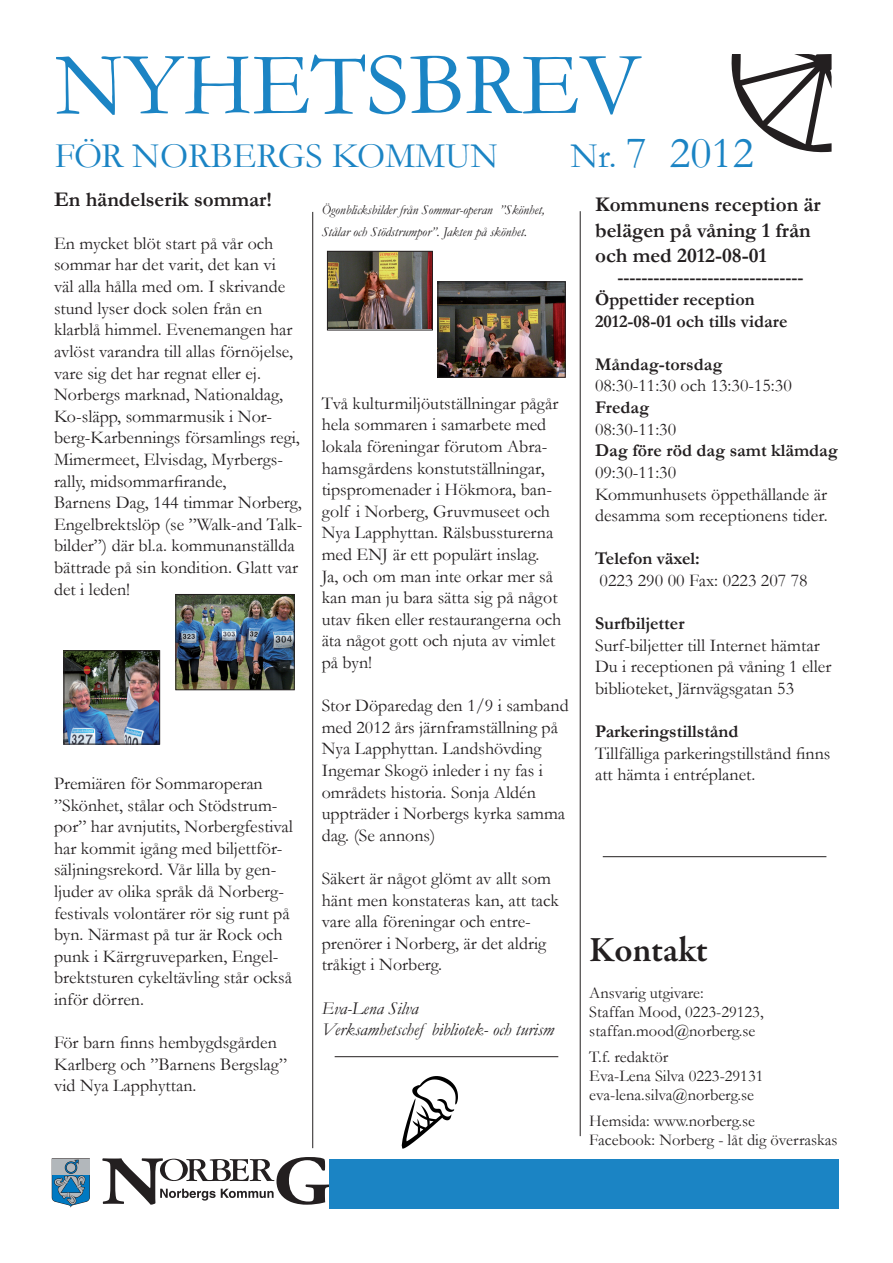
<style>
.page{position:relative;width:893px;height:1263px;background:#fff}
.page>*{position:absolute;margin:0;border:0;box-sizing:border-box;transform-origin:0 0}
.t1{font:90px "Garamond";color:#1b84c4}
.t2{font:45px "Garamond";color:#1b84c4}
.t3{font:36px "Garamond";color:#1b84c4}
.t4{font:600 36px "Garamond Premr Pro";letter-spacing:-.005em;color:#231f20}
.t5{font:700 21px/25.2px "Garamond";color:#231f20}
.t6{font:18px/21.6px "Garamond";color:#231f20}
.t7{font:700 18px/21.6px "Garamond";color:#231f20}
.t8{font:italic 18px/21.6px "Garamond";color:#231f20}
.t9{font:16.5px/19px "Garamond";color:#231f20}
.t10{font:italic 13.5px/21.6px "Garamond";color:#231f20}
.s1{font-size:36px}
</style>
<div class="page">
<svg style="left:731px;top:54px;width:101px;height:99px"></svg>
<svg style="left:52px;top:1158px;width:38px;height:49px;background:#6994af"></svg>
<svg style="left:102px;top:1157px;width:228px;height:48px"></svg>
<div style="left:330px;top:1159px;width:509px;height:50px;background:#1b84c4"></div>
<hr style="left:312px;top:212px;width:1px;height:936px;background:#231f20">
<hr style="left:580px;top:211px;width:1px;height:925px;background:#231f20">
<img style="left:178px;top:596px;width:114px;height:92px">
<div style="left:176px;top:594px;width:118px;height:96px;border:1px solid #231f20"></div>
<img style="left:66px;top:652px;width:92px;height:90px">
<div style="left:64px;top:650px;width:96px;height:94px;border:1px solid #231f20"></div>
<hr style="left:335px;top:1056px;width:223px;height:1px;background:#231f20">
<hr style="left:603px;top:856px;width:223px;height:1px;background:#231f20">
<img style="left:329px;top:253px;width:102px;height:75px">
<div style="left:327px;top:251px;width:106px;height:79px;border:1px solid #231f20"></div>
<img style="left:440px;top:284px;width:123px;height:91px">
<div style="left:438px;top:282px;width:127px;height:95px;border:1px solid #231f20"></div>
<svg style="left:402px;top:1076px;width:56px;height:72px"></svg>
<h1 class="t1" style="left:55px;top:24px;width:587px">NYHETSBREV</h1>
<h3 class="t3" style="left:55px;top:131px;width:445px">FÖR NORBERGS KOMMUN</h3>
<h2 class="t2" style="left:570px;top:122px;width:185px"><span class="s1">Nr.</span> 7 2012</h2>
<p class="t5" style="left:54px;top:187px;width:219px">En händelserik sommar!</p>
<p class="t6" style="left:54px;top:232px;width:250px">En mycket blöt start på vår och sommar har det varit, det kan vi<br>väl alla hålla med om. I skrivande stund lyser dock solen från en klarblå himmel. Evenemangen har avlöst varandra till allas förnöjelse, vare sig det har regnat eller ej.<br>Norbergs marknad, Nationaldag,<br>Ko-släpp, sommarmusik i Nor&shy;berg-Karbennings församlings regi,<br>Mimermeet, Elvisdag, Myrbergs&shy;rally, midsommarfirande,<br>Barnens Dag, 144 timmar Norberg,<br>Engelbrektslöp (se ”Walk-and Talk&shy;bilder”) där bl.a. kommunanställda bättrade på sin kondition. Glatt var det i leden!</p>
<p class="t6" style="left:54px;top:772px;width:240px">Premiären för Sommaroperan ”Skönhet, stålar och Stödstrum&shy;por” har avnjutits, Norbergfestival har kommit igång med biljettför&shy;säljningsrekord. Vår lilla by gen&shy;ljuder av olika språk då Norberg&shy;festivals volontärer rör sig runt på byn. Närmast på tur är Rock och punk i Kärrgruveparken, Engel&shy;brektsturen cykeltävling står också inför dörren.</p>
<p class="t6" style="left:54px;top:1031px;width:235px">För barn finns hembygdsgården<br>Karlberg och ”Barnens Bergslag” vid Nya Lapphyttan.</p>
<p class="t10" style="left:322px;top:199px;width:225px">Ögonblicksbilder från Sommar-operan ”Skönhet,<br>Stålar och Stödstrumpor”. Jakten på skönhet.</p>
<p class="t6" style="left:322px;top:392px;width:241px">Två kulturmiljöutställningar pågår hela sommaren i samarbete med lokala föreningar förutom Abra&shy;hamsgårdens konstutställningar, tipspromenader i Hökmora, ban&shy;golf i Norberg, Gruvmuseet och<br>Nya Lapphyttan. Rälsbussturerna med ENJ är ett populärt inslag.<br>Ja, och om man inte orkar mer så kan man ju bara sätta sig på något utav fiken eller restaurangerna och äta något gott och njuta av vimlet på byn!</p>
<p class="t6" style="left:322px;top:694px;width:249px">Stor Döparedag den 1/9 i samband med 2012 års järnframställning på<br>Nya Lapphyttan. Landshövding<br>Ingemar Skogö inleder i ny fas i områdets historia. Sonja Aldén uppträder i Norbergs kyrka samma dag. (Se annons)</p>
<p class="t6" style="left:322px;top:867px;width:239px">Säkert är något glömt av allt som hänt men konstateras kan, att tack vare alla föreningar och entre&shy;prenörer i Norberg, är det aldrig tråkigt i Norberg.</p>
<p class="t8" style="left:322px;top:997px;width:234px">Eva-Lena Silva<br>Verksamhetschef bibliotek- och turism</p>
<p class="t5" style="left:595px;top:192px;width:227px">Kommunens reception är belägen på våning 1 från och med 2012-08-01</p>
<p class="t7" style="left:595px;top:267px;width:210px;text-indent:22px">-------------------------------<br>Öppettider reception<br>2012-08-01 och tills vidare</p>
<p class="t7" style="left:595px;top:353px;width:129px">Måndag-torsdag</p>
<p class="t6" style="left:595px;top:375px;width:198px">08:30-11:30 och 13:30-15:30</p>
<p class="t7" style="left:595px;top:397px;width:56px">Fredag</p>
<p class="t6" style="left:595px;top:418px;width:83px">08:30-11:30</p>
<p class="t7" style="left:595px;top:440px;width:244px">Dag före röd dag samt klämdag</p>
<p class="t6" style="left:595px;top:461px;width:234px">09:30-11:30<br>Kommunhusets öppethållande är desamma som receptionens tider.</p>
<p class="t7" style="left:595px;top:548px;width:106px">Telefon växel:</p>
<p class="t6" style="left:600px;top:569px;width:210px">0223 290 00 Fax: 0223 207 78</p>
<p class="t7" style="left:595px;top:613px;width:91px">Surfbiljetter</p>
<p class="t6" style="left:595px;top:634px;width:238px">Surf-biljetter till Internet hämtar<br>Du i receptionen på våning 1 eller biblioteket, Järnvägsgatan 53</p>
<p class="t7" style="left:595px;top:721px;width:145px">Parkeringstillstånd</p>
<p class="t6" style="left:595px;top:742px;width:237px">Tillfälliga parkeringstillstånd finns att hämta i entréplanet.</p>
<h3 class="t4" style="left:589px;top:928px;width:120px">Kontakt</h3>
<p class="t9" style="left:589px;top:983px;width:176px">Ansvarig utgivare:<br>Staffan Mood, 0223-29123, staffan.mood@norberg.se</p>
<p class="t9" style="left:589px;top:1046px;width:176px">T.f. redaktör<br>Eva-Lena Silva 0223-29131 eva-lena.silva@norberg.se</p>
<p class="t9" style="left:589px;top:1110px;width:250px">Hemsida: www.norberg.se<br>Facebook: Norberg - låt dig överraskas</p>
</div>
